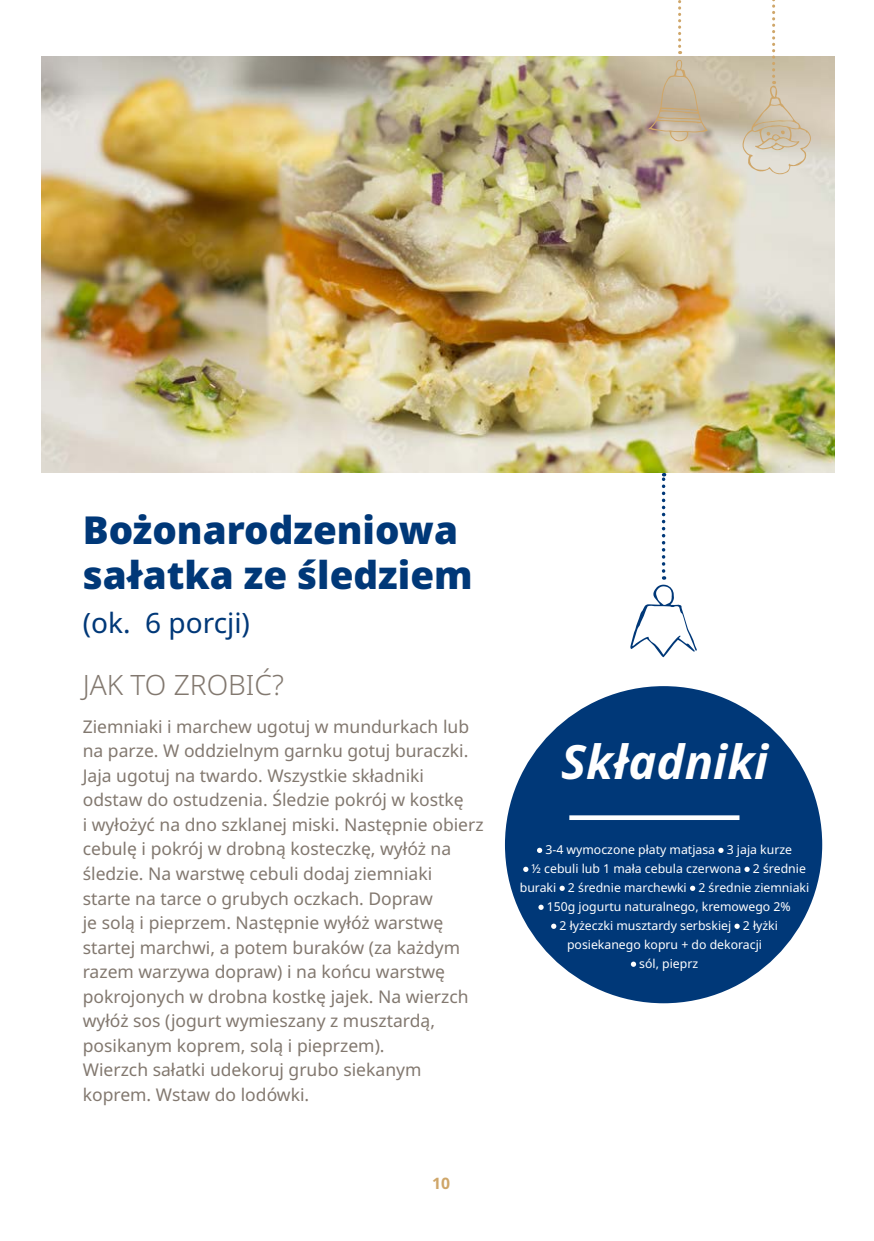
<style>
.page{position:relative;width:874px;height:1241px;background:#fff}
.page>*{position:absolute;margin:0;border:0;box-sizing:border-box;transform-origin:0 0}
.t1{font:italic 700 47.25px "Apis";color:#fff}
.t2{font:900 38.5px/45.5px "Apis";color:#003878}
.t3{font:28px "Apis";color:#003878}
.t4{font:300 28px "Apis";color:#82786f}
.t5{font:17.5px/24.5px "Apis";color:#82786f}
.t6{font:700 15.75px "Apis";color:#cfa669}
.t7{font:12.25px "Apis";color:#fff}
</style>
<div class="page">
<img style="left:41px;top:57px;width:792px;height:416px">
<svg style="left:741px;top:0;width:70px;height:174px"></svg>
<svg style="left:648px;top:0;width:59px;height:141px"></svg>
<div style="left:504px;top:686px;width:317px;height:317px;background:#003878;border-radius:50%"></div>
<svg style="left:569px;top:815px;width:170px;height:4px"></svg>
<svg style="left:537px;top:847px;width:5px;height:5px"></svg>
<svg style="left:718px;top:847px;width:5px;height:5px"></svg>
<svg style="left:523px;top:866px;width:5px;height:5px"></svg>
<svg style="left:744px;top:866px;width:5px;height:5px"></svg>
<svg style="left:559px;top:885px;width:5px;height:5px"></svg>
<svg style="left:690px;top:885px;width:5px;height:5px"></svg>
<svg style="left:538px;top:904px;width:5px;height:5px"></svg>
<svg style="left:551px;top:923px;width:5px;height:5px"></svg>
<svg style="left:734px;top:923px;width:5px;height:5px"></svg>
<svg style="left:630px;top:961px;width:5px;height:5px"></svg>
<svg style="left:630px;top:473px;width:66px;height:184px"></svg>
<h2 class="t2" style="left:83px;top:506px;width:391px">Bożonarodzeniowa sałatka ze śledziem</h2>
<h3 class="t3" style="left:83px;top:603px;width:169px">(ok. 6 porcji)</h3>
<h3 class="t4" style="left:83px;top:665px;width:203px">JAK TO ZROBIĆ?</h3>
<p class="t5" style="left:83px;top:714px;width:402px">Ziemniaki i marchew ugotuj w mundurkach lub na parze. W oddzielnym garnku gotuj buraczki.<br>Jaja ugotuj na twardo. Wszystkie składniki odstaw do ostudzenia. Śledzie pokrój w kostkę<br>i wyłożyć na dno szklanej miski. Następnie obierz cebulę i pokrój w drobną kosteczkę, wyłóż na śledzie. Na warstwę cebuli dodaj ziemniaki starte na tarce o grubych oczkach. Dopraw<br>je solą i pieprzem. Następnie wyłóż warstwę startej marchwi, a potem buraków (za każdym razem warzywa dopraw) i na końcu warstwę pokrojonych w drobna kostkę jajek. Na wierzch wyłóż sos (jogurt wymieszany z musztardą, posikanym koprem, solą i pieprzem).<br>Wierzch sałatki udekoruj grubo siekanym koprem. Wstaw do lodówki.</p>
<p class="t6" style="left:432px;top:1171px;width:20px">10</p>
<h1 class="t1" style="left:561px;top:728px;width:208px">Składniki</h1>
<p class="t7" style="left:545px;top:841px;width:248px">3-4 wymoczone płaty matjasa 3 jaja kurze</p>
<p class="t7" style="left:531px;top:860px;width:275px">½ cebuli lub 1 mała cebula czerwona 2 średnie</p>
<p class="t7" style="left:519px;top:878px;width:291px">buraki 2 średnie marchewki 2 średnie ziemniaki</p>
<p class="t7" style="left:546px;top:897px;width:245px">150g jogurtu naturalnego, kremowego 2%</p>
<p class="t7" style="left:559px;top:916px;width:220px">2 łyżeczki musztardy serbskiej 2 łyżki</p>
<p class="t7" style="left:566px;top:935px;width:196px">posiekanego kopru + do dekoracji</p>
<p class="t7" style="left:639px;top:954px;width:60px">sól, pieprz</p>
</div>
